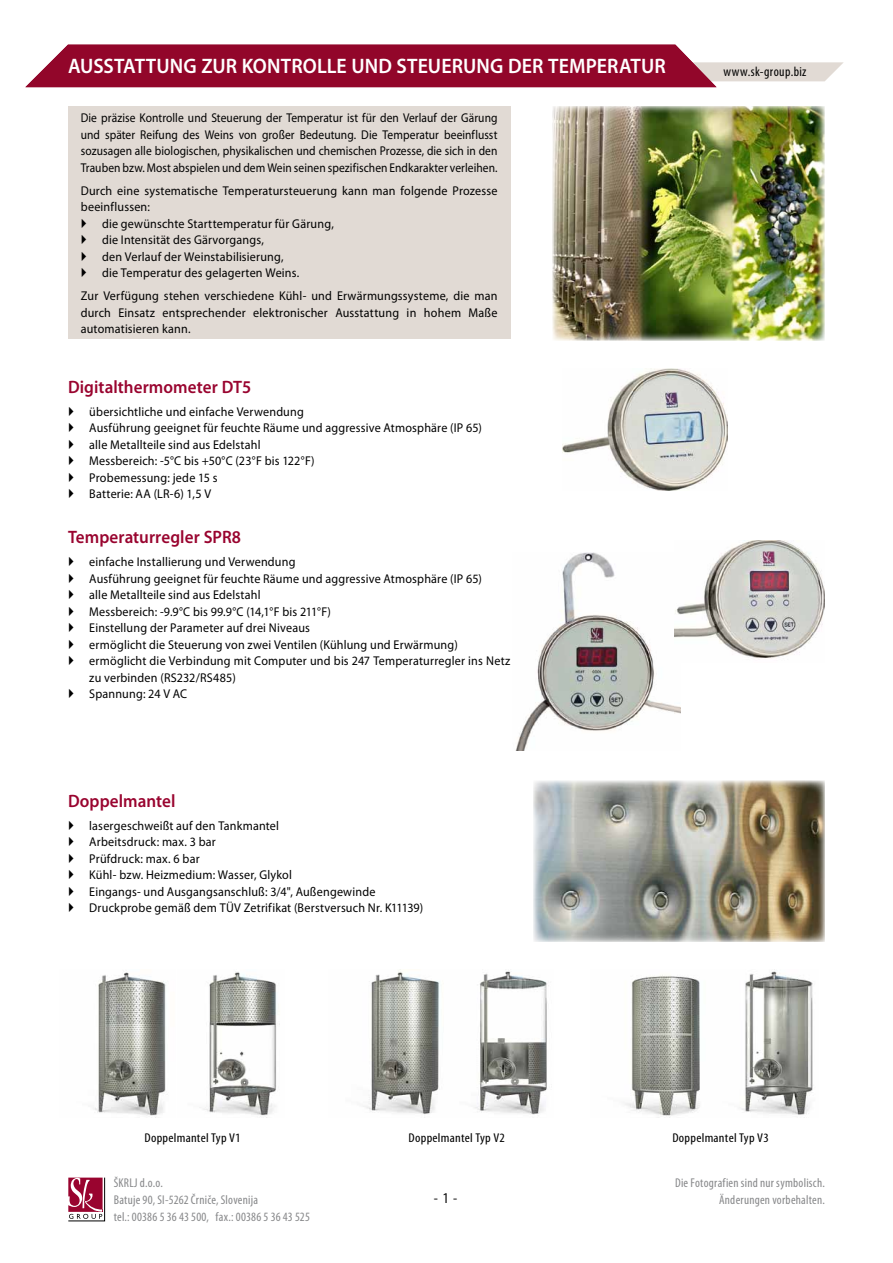
<style>
.page{position:relative;width:893px;height:1263px;background:#fff}
.page>*{position:absolute;margin:0;border:0;box-sizing:border-box;transform-origin:0 0}
.t1{font:600 21px "Myriad Pro";letter-spacing:.005em;color:#fff;scale:.95 1}
.t2{font:600 18px "Myriad Pro";letter-spacing:.005em;color:#99042f;scale:.95 1}
.t3{font:condensed 15px "Myriad Pro";color:#000}
.t4{font:condensed 13.5px "Myriad Pro";letter-spacing:.03em;color:#000}
.t5{font:12.75px/16.5px "Myriad Pro";letter-spacing:.015em;color:#000;scale:.95 1}
.t6{font:12.75px/16.5px "Myriad Pro";letter-spacing:.015em;color:#000;text-align:justify;scale:.9 1}
.t7{font:condensed 12.75px/17.1px "Myriad Pro";letter-spacing:.02em;color:#87888a;text-align:right}
.t8{font:condensed 12.75px "Myriad Pro";letter-spacing:.02em;color:#000;scale:1.1 1}
</style>
<div class="page">
<img style="left:516px;top:553px;width:164px;height:197px">
<svg style="left:25px;top:45px;width:819px;height:42px;background:#a63652"></svg>
<div style="left:68px;top:106px;width:442px;height:233px;background:#e1dad4"></div>
<img style="left:562px;top:369px;width:165px;height:122px">
<img style="left:675px;top:540px;width:150px;height:123px">
<img style="left:553px;top:106px;width:272px;height:234px">
<img style="left:94px;top:972px;width:72px;height:146px">
<img style="left:199px;top:972px;width:81px;height:146px">
<img style="left:363px;top:969px;width:184px;height:149px">
<img style="left:625px;top:969px;width:188px;height:149px">
<svg style="left:68px;top:1177px;width:37px;height:44px"></svg>
<img style="left:534px;top:781px;width:291px;height:161px">
<h1 class="t1" style="left:68px;top:53px;width:631px">AUSSTATTUNG ZUR KONTROLLE UND STEUERUNG DER TEMPERATUR</h1>
<p class="t6" style="left:81px;top:110px;width:465px">Die präzise Kontrolle und Steuerung der Temperatur ist für den Verlauf der Gärung und später Reifung des Weins von großer Bedeutung. Die Temperatur beeinflusst sozusagen alle biologischen, physikalischen und chemischen Prozesse, die sich in den Trauben bzw. Most abspielen und dem Wein seinen spezifischen Endkarakter verleihen.</p>
<p class="t5" style="left:81px;top:182px;width:440px">Durch eine systematische Temperatursteuerung kann man folgende Prozesse</p>
<p class="t5" style="left:81px;top:198px;width:74px">beeinflussen:</p>
<p class="t5" style="left:102px;top:215px;width:245px">die gewünschte Starttemperatur für Gärung,</p>
<p class="t5" style="left:102px;top:231px;width:172px">die Intensität des Gärvorgangs,</p>
<p class="t5" style="left:102px;top:248px;width:193px">den Verlauf der Weinstabilisierung,</p>
<p class="t5" style="left:102px;top:264px;width:209px">die Temperatur des gelagerten Weins.</p>
<p class="t5" style="left:81px;top:287px;width:440px;text-align:justify">Zur Verfügung stehen verschiedene Kühl- und Erwärmungssysteme, die man durch Einsatz entsprechender elektronischer Ausstattung in hohem Maße automatisieren kann.</p>
<h2 class="t2" style="left:68px;top:375px;width:194px">Digitalthermometer DT5</h2>
<p class="t5" style="left:89px;top:403px;width:415px">übersichtliche und einfache Verwendung<br>Ausführung geeignet für feuchte Räume und aggressive Atmosphäre (IP 65) alle Metallteile sind aus Edelstahl<br>Messbereich: -5°C bis +50°C (23°F bis 122°F)<br>Probemessung: jede 15 s<br>Batterie: AA (LR-6) 1,5 V</p>
<h2 class="t2" style="left:68px;top:526px;width:184px">Temperaturregler SPR8</h2>
<p class="t5" style="left:89px;top:553px;width:445px">einfache Installierung und Verwendung<br>Ausführung geeignet für feuchte Räume und aggressive Atmosphäre (IP 65)<br>alle Metallteile sind aus Edelstahl<br>Messbereich: -9.9°C bis 99.9°C (14,1°F bis 211°F)<br>Einstellung der Parameter auf drei Niveaus<br>ermöglicht die Steuerung von zwei Ventilen (Kühlung und Erwärmung) ermöglicht die Verbindung mit Computer und bis 247 Temperaturregler ins Netz zu verbinden (RS232/RS485)<br>Spannung: 24 V AC</p>
<h2 class="t2" style="left:68px;top:789px;width:115px">Doppelmantel</h2>
<p class="t5" style="left:89px;top:817px;width:353px">lasergeschweißt auf den Tankmantel<br>Arbeitsdruck: max. 3 bar<br>Prüfdruck: max. 6 bar<br>Kühl- bzw. Heizmedium: Wasser, Glykol<br>Eingangs- und Ausgangsanschluß: 3/4", Außengewinde Druckprobe gemäß dem TÜV Zetrifikat (Berstversuch Nr. K11139)</p>
<p class="t4" style="left:724px;top:63px;width:84px">www.sk-group.biz</p>
<p class="t8" style="left:144px;top:1130px;width:89px">Doppelmantel Typ V1</p>
<p class="t8" style="left:409px;top:1130px;width:89px">Doppelmantel Typ V2</p>
<p class="t8" style="left:672px;top:1130px;width:89px">Doppelmantel Typ V3</p>
<p class="t7" style="left:114px;top:1174px;width:198px;text-align:left">ŠKRLJ d.o.o.<br>Batuje 90, SI-5262 Črniče, Slovenija<br>tel.: 00386 5 36 43 500, fax.: 00386 5 36 43 525</p>
<p class="t3" style="left:434px;top:1189px;width:25px">-1-</p>
<p class="t7" style="left:675px;top:1174px;width:151px">Die Fotografien sind nur symbolisch.<br>Änderungen vorbehalten.</p>
</div>
